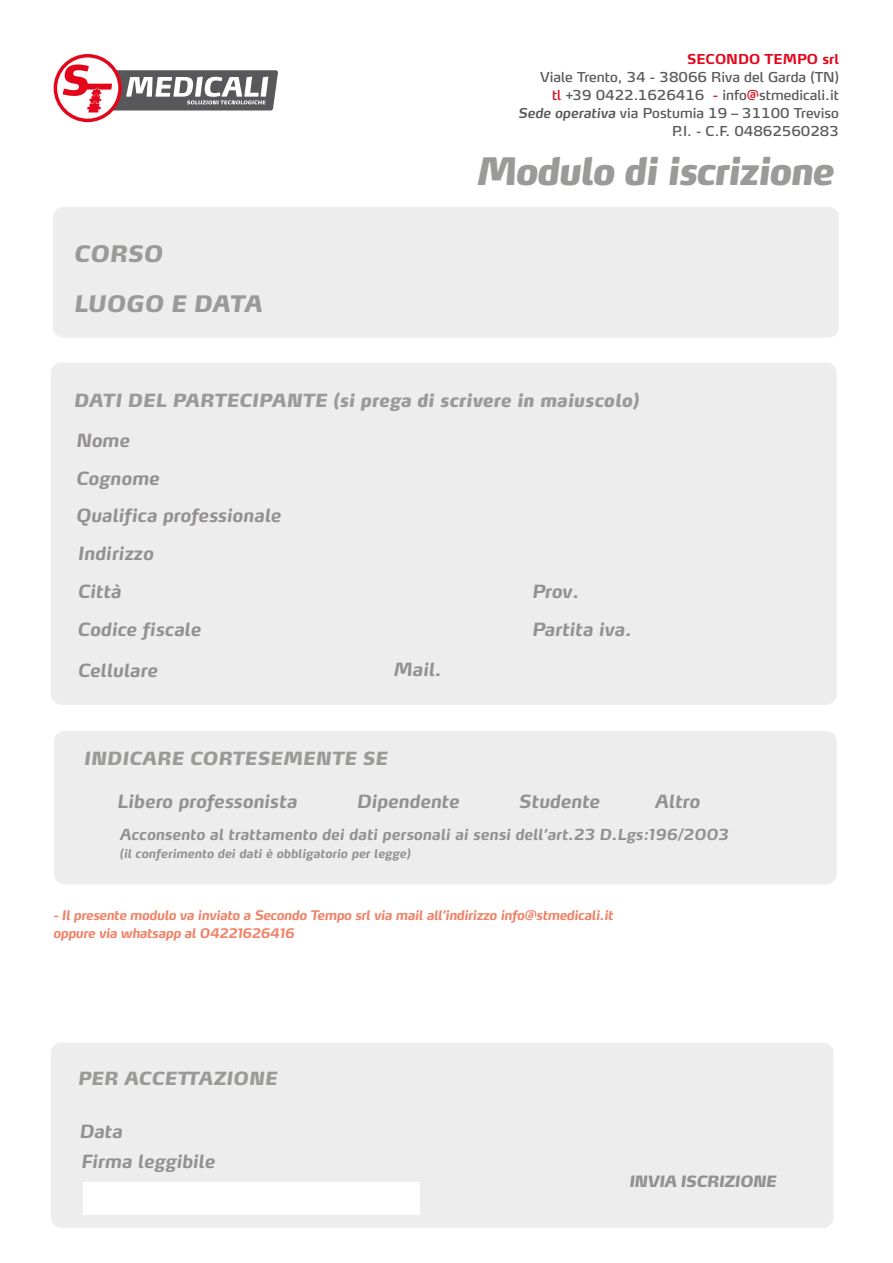
<style>
.page{position:relative;width:893px;height:1263px;background:#fff}
.page>*{position:absolute;margin:0;border:0;box-sizing:border-box;transform-origin:0 0}
.t1{font:italic 900 37.5px "Max LF";letter-spacing:-.04em;color:#9a9a99}
.t2{font:italic 900 22.5px "Max LF";color:#9a9a99}
.t3{font:italic 700 18px "Max LF";color:#939092}
.t4{font:italic 900 18px "Max LF";color:#9a9a99}
.t5{font:italic 900 15.45px "Max LF";letter-spacing:-.04em;color:#565655}
.t6{font:italic 700 15px "Max LF";color:#939092}
.t7{font:13.5px "Max TF";color:#58585b}
.t8{font:700 13.5px "Max TF";color:#e3061b}
.t9{font:italic 700 13.05px/18px "Max LF";letter-spacing:-.025em;color:#f08267}
.t10{font:italic 700 12px "Max LF";color:#939092}
.s1{color:#e3061b}
.s2{font-family:"Max LF";font-weight:600;font-style:italic}
</style>
<div class="page">
<div style="left:53px;top:207px;width:786px;height:131px;background:#ededed;border-radius:11px"></div>
<div style="left:54px;top:731px;width:783px;height:153px;background:#ededed;border-radius:11px"></div>
<div style="left:51px;top:1042px;width:783px;height:186px;background:#ededed;border-radius:11px"></div>
<div style="left:51px;top:362px;width:786px;height:343px;background:#ededed;border-radius:11px"></div>
<svg style="left:54px;top:54px;width:224px;height:68px"></svg>
<div style="left:83px;top:1182px;width:337px;height:32px;background:#fff"></div>
<p class="t2" style="left:74px;top:239px;width:90px">CORSO</p>
<p class="t2" style="left:74px;top:290px;width:190px">LUOGO E DATA</p>
<p class="t8" style="left:687px;top:51px;width:153px">SECONDO TEMPO srl</p>
<p class="t7" style="left:540px;top:69px;width:300px">Viale Trento, 34 - 38066 Riva del Garda (TN)</p>
<p class="t7" style="left:552px;top:87px;width:288px"><span class="s1">tl</span> +39 0422.1626416 <span class="s1">-</span> info<span class="s1">@</span>stmedicali.it</p>
<p class="t7" style="left:518px;top:105px;width:322px"><span class="s2">Sede operativa</span> via Postumia 19 – 31100 Treviso</p>
<p class="t7" style="left:672px;top:123px;width:168px">P.I. - C.F. 04862560283</p>
<p class="t1" style="left:475px;top:148px;width:360px">Modulo di iscrizione</p>
<p class="t4" style="left:74px;top:389px;width:567px">DATI DEL PARTECIPANTE (si prega di scrivere in maiuscolo)</p>
<p class="t3" style="left:76px;top:429px;width:55px">Nome</p>
<p class="t3" style="left:76px;top:467px;width:85px">Cognome</p>
<p class="t3" style="left:76px;top:504px;width:207px">Qualifica professionale</p>
<p class="t3" style="left:77px;top:542px;width:77px">Indirizzo</p>
<p class="t3" style="left:77px;top:580px;width:45px">Città</p>
<p class="t3" style="left:77px;top:618px;width:125px">Codice fiscale</p>
<p class="t3" style="left:77px;top:659px;width:81px">Cellulare</p>
<p class="t3" style="left:393px;top:658px;width:50px">Mail.</p>
<p class="t4" style="left:83px;top:747px;width:306px">INDICARE CORTESEMENTE SE</p>
<p class="t3" style="left:532px;top:580px;width:49px">Prov.</p>
<p class="t3" style="left:532px;top:618px;width:101px">Partita iva.</p>
<p class="t3" style="left:356px;top:790px;width:104px">Dipendente</p>
<p class="t3" style="left:519px;top:790px;width:82px">Studente</p>
<p class="t3" style="left:654px;top:790px;width:47px">Altro</p>
<p class="t3" style="left:117px;top:790px;width:182px">Libero professonista</p>
<p class="t6" style="left:120px;top:825px;width:610px">Acconsento al trattamento dei dati personali ai sensi dell’art.23 D.Lgs:196/2003</p>
<p class="t10" style="left:120px;top:846px;width:292px">(il conferimento dei dati è obbligatorio per legge)</p>
<p class="t9" style="left:53px;top:906px;width:562px">- Il presente modulo va inviato a Secondo Tempo srl via mail all’indirizzo info@stmedicali.it oppure via whatsapp al 04221626416</p>
<p class="t4" style="left:77px;top:1067px;width:201px">PER ACCETTAZIONE</p>
<p class="t3" style="left:79px;top:1120px;width:45px">Data</p>
<p class="t3" style="left:81px;top:1150px;width:136px">Firma leggibile</p>
<p class="t5" style="left:628px;top:1172px;width:149px">INVIA ISCRIZIONE</p>
</div>
